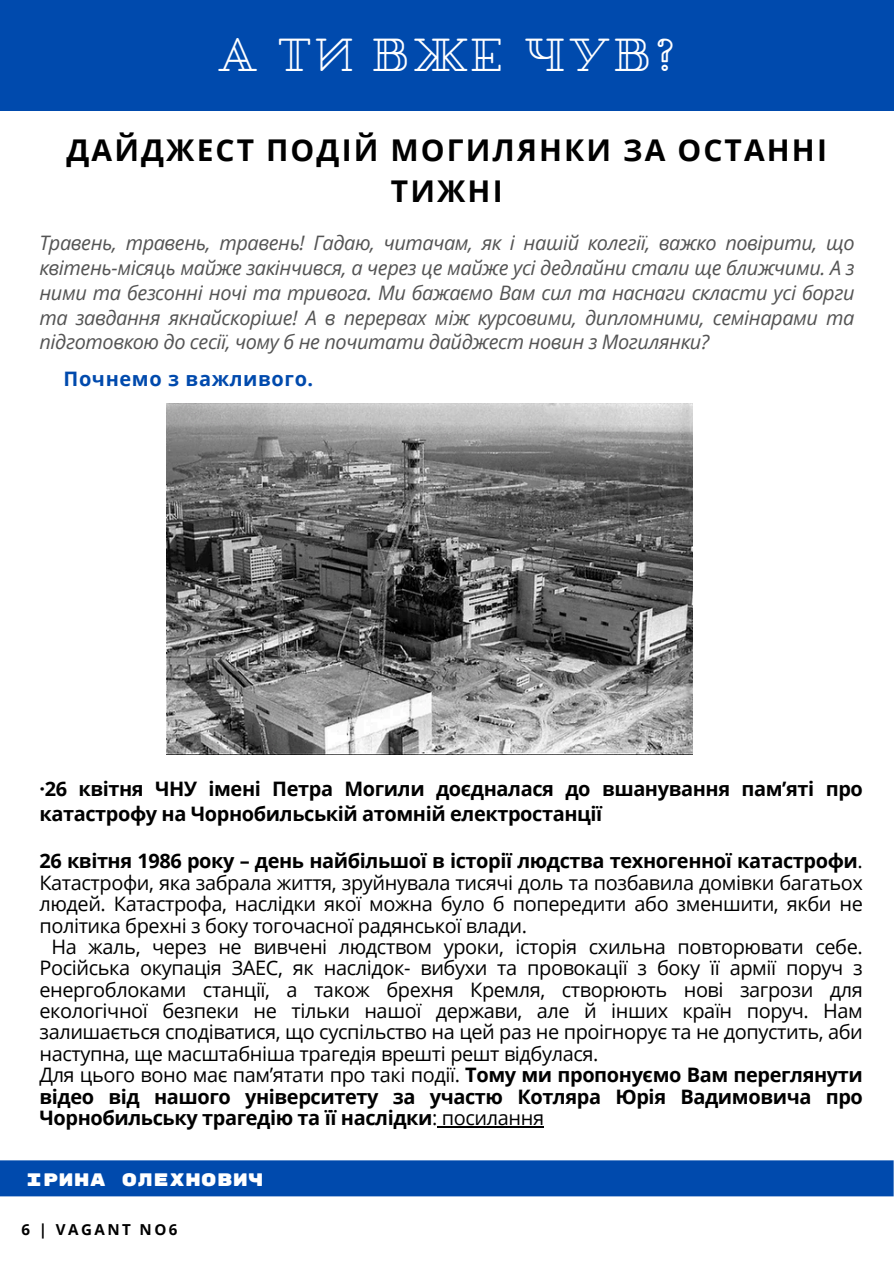
<style>
.page{position:relative;width:894px;height:1264px;background:#fff}
.page>*{position:absolute;margin:0;border:0;box-sizing:border-box;transform-origin:0 0}
.t1{font:45px "Pirou Cyrillic";letter-spacing:.07em;color:#fff}
.t2{font:700 30px/41.7px "Open Sans";letter-spacing:.07em;color:#000;text-align:center}
.t3{font:19.95px "Open Sans";letter-spacing:-.02em;color:#000}
.t4{font:italic 19.95px/24.8px "Open Sans";letter-spacing:-.02em;color:#545454;text-align:justify}
.t5{font:700 19.95px/24.8px "Open Sans";letter-spacing:-.02em;color:#000}
.t6{font:700 19.95px "Open Sans";letter-spacing:.03em;color:#004aad}
.t7{font:18px "Rubik Mono One";letter-spacing:.03em;color:#fff}
.t8{font:700 15.15px "Open Sans";letter-spacing:.16em;color:#000}
.s1{font-weight:400}
.s2{font-weight:700}
</style>
<div class="page">
<div style="left:0;top:1160px;width:893px;height:36px;background:#004aad"></div>
<div style="left:0;top:0;width:893px;height:110px;background:#004aad"></div>
<img style="left:167px;top:404px;width:525px;height:351px">
<hr style="left:437px;top:1126px;width:106px;height:1px;background:#000">
<h5 class="t1" style="left:218px;top:28px;width:458px">А ТИ ВЖЕ ЧУВ?</h5>
<h4 class="t2" style="left:67px;top:128px;width:761px">ДАЙДЖЕСТ ПОДІЙ МОГИЛЯНКИ ЗА ОСТАННІ<br>ТИЖНІ</h4>
<h5 class="t4" style="left:39px;top:230px;width:816px">Травень, травень, травень! Гадаю, читачам, як і нашій колегії, важко повірити, що квітень-місяць майже закінчився, а через це майже усі дедлайни стали ще ближчими. А з ними та безсонні ночі та тривога. Ми бажаємо Вам сил та наснаги скласти усі борги та завдання якнайскоріше! А в перервах між курсовими, дипломними, семінарами та підготовкою до сесії, чому б не почитати дайджест новин з Могилянки?</h5>
<h3 class="t6" style="left:63px;top:364px;width:251px">Почнемо з важливого.</h3>
<h3 class="t5" style="left:39px;top:776px;width:824px">·26 квітня ЧНУ імені Петра Могили доєдналася до вшанування пам’яті про катастрофу на Чорнобильській атомній електростанції</h3>
<p class="t5" style="left:39px;top:848px;width:824px">26 квітня 1986 року – день найбільшої в історії людства техногенної катастрофи<span class="s1">.</span></p>
<p class="t3" style="left:39px;top:868px;width:824px">Катастрофи, яка забрала життя, зруйнувала тисячі доль та позбавила домівки багатьох</p>
<p class="t3" style="left:39px;top:889px;width:824px">людей. Катастрофа, наслідки якої можна було б попередити або зменшити, якби не</p>
<p class="t3" style="left:39px;top:911px;width:489px">політика брехні з боку тогочасної радянської влади.</p>
<p class="t3" style="left:51px;top:932px;width:812px">На жаль, через не вивчені людством уроки, історія схильна повторювати себе.</p>
<p class="t3" style="left:39px;top:954px;width:824px">Російська окупація ЗАЕС, як наслідок- вибухи та провокації з боку її армії поруч з</p>
<p class="t3" style="left:39px;top:975px;width:824px">енергоблоками станції, а також брехня Кремля, створюють нові загрози для</p>
<p class="t3" style="left:39px;top:996px;width:824px">екологічної безпеки не тільки нашої держави, але й інших країн поруч. Нам</p>
<p class="t3" style="left:39px;top:1018px;width:824px">залишається сподіватися, що суспільство на цей раз не проігнорує та не допустить, аби</p>
<p class="t3" style="left:39px;top:1039px;width:560px">наступна, ще масштабніша трагедія врешті решт відбулася.</p>
<p class="t3" style="left:39px;top:1060px;width:824px">Для цього воно має пам’ятати про такі події. <span class="s2">Тому ми пропонуємо Вам переглянути</span></p>
<p class="t5" style="left:39px;top:1083px;width:824px">відео від нашого університету за участю Котляра Юрія Вадимовича про</p>
<p class="t5" style="left:39px;top:1104px;width:506px">Чорнобильську трагедію та її наслідки<span class="s1">: посилання</span></p>
<h1 class="t7" style="left:3px;top:1167px;width:239px">ІРИНА ОЛЕХНОВИЧ</h1>
<p class="t7" style="left:27px;top:1168px;width:239px">ІРИНА ОЛЕХНОВИЧ</p>
<h4 class="t8" style="left:21px;top:1218px;width:157px">6 | VAGANT NO6</h4>
</div>
